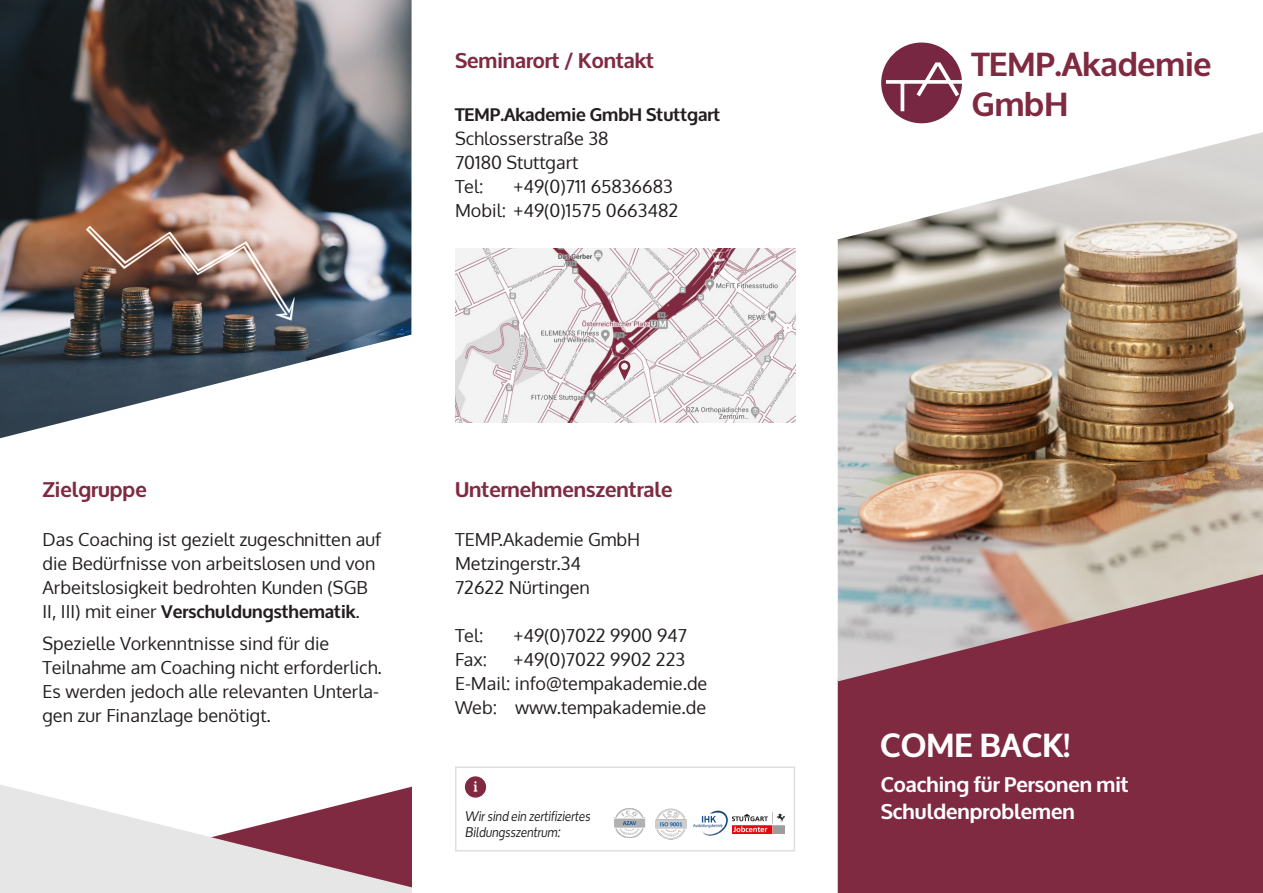
<style>
.page{position:relative;width:1263px;height:893px;background:#fff}
.page>*{position:absolute;margin:0;border:0;box-sizing:border-box;transform-origin:0 0}
.t1{font:700 33px/39.6px "Oxygen";color:#802a42}
.t2{font:700 33px "Oxygen";color:#fff}
.t3{font:700 21px "Oxygen";color:#802a42}
.t4{font:700 21px/27px "Oxygen";color:#fff}
.t5{font:18px/24px "Oxygen";color:#231f20}
.t6{font:13.5px "Oxygen";color:#231f20}
.s1{font-weight:700}
</style>
<div class="page">
<div style="left:838px;top:681px;width:425px;height:212px;background:#802a42"></div>
<svg style="left:0;top:784px;width:412px;height:109px;fill:#e6e6e6"></svg>
<svg style="left:455px;top:239px;width:383px;height:654px"></svg>
<div style="left:881px;top:43px;width:81px;height:80px;background:#782743;border-radius:50%"></div>
<svg style="left:885px;top:61px;width:77px;height:51px"></svg>
<img style="left:838px;top:132px;width:425px;height:549px">
<img style="left:0;top:0;width:412px;height:438px">
<div style="left:466px;top:777px;width:19px;height:20px;background:#802a42;border-radius:50%"></div>
<div style="left:465px;top:776px;width:21px;height:22px;border:2px solid #802a42;border-radius:50%"></div>
<svg style="left:474px;top:781px;width:3px;height:11px"></svg>
<img style="left:613px;top:809px;width:32px;height:29px">
<img style="left:655px;top:807px;width:33px;height:33px">
<img style="left:690px;top:808px;width:42px;height:30px">
<img style="left:733px;top:812px;width:51px;height:21px">
<div style="left:455px;top:766px;width:340px;height:85px;border:2px solid #dde0df"></div>
<img style="left:455px;top:249px;width:340px;height:174px">
<svg style="left:617px;top:360px;width:14px;height:21px"></svg>
<p class="t3" style="left:455px;top:48px;width:201px">Seminarort / Kontakt</p>
<p class="t5" style="left:455px;top:102px;width:267px"><span class="s1">TEMP.Akademie GmbH Stuttgart<br></span>Schlosserstraße 38<br>70180 Stuttgart<br>Tel:</p>
<p class="t5" style="left:455px;top:174px;width:225px;text-indent:58px">+49(0)711 65836683<br>Mobil: +49(0)1575 0663482</p>
<p class="t3" style="left:43px;top:477px;width:106px">Zielgruppe</p>
<p class="t5" style="left:43px;top:527px;width:340px">Das Coaching ist gezielt zugeschnitten auf die Bedürfnisse von arbeitslosen und von Arbeitslosigkeit bedrohten Kunden (SGB II, III) mit einer <span class="s1">Verschuldungsthematik</span>.</p>
<p class="t5" style="left:43px;top:632px;width:341px">Spezielle Vorkenntnisse sind für die Teilnahme am Coaching nicht erforderlich.<br>Es werden jedoch alle relevanten Unterla&shy;gen zur Finanzlage benötigt.</p>
<p class="t3" style="left:455px;top:477px;width:219px">Unternehmenszentrale</p>
<p class="t5" style="left:455px;top:527px;width:187px">TEMP.Akademie GmbH<br>Metzingerstr.34<br>72622 Nürtingen</p>
<p class="t5" style="left:455px;top:623px;width:30px">Tel:</p>
<p class="t5" style="left:513px;top:623px;width:175px">+49(0)7022 9900 947</p>
<p class="t5" style="left:455px;top:647px;width:34px">Fax:</p>
<p class="t5" style="left:455px;top:647px;width:254px;text-indent:58px">+49(0)7022 9902 223<br>E-Mail: info@tempakademie.de<br>Web: www.tempakademie.de</p>
<p class="t6" style="left:465px;top:804px;width:127px">Wir sind ein zertifiziertes</p>
<p class="t6" style="left:465px;top:820px;width:97px">Bildungsszentrum:</p>
<p class="t1" style="left:972px;top:46px;width:241px">TEMP.Akademie<br>GmbH</p>
<p class="t2" style="left:880px;top:724px;width:191px">COME BACK!</p>
<p class="t4" style="left:881px;top:772px;width:249px">Coaching für Personen mit<br>Schuldenproblemen</p>
</div>
